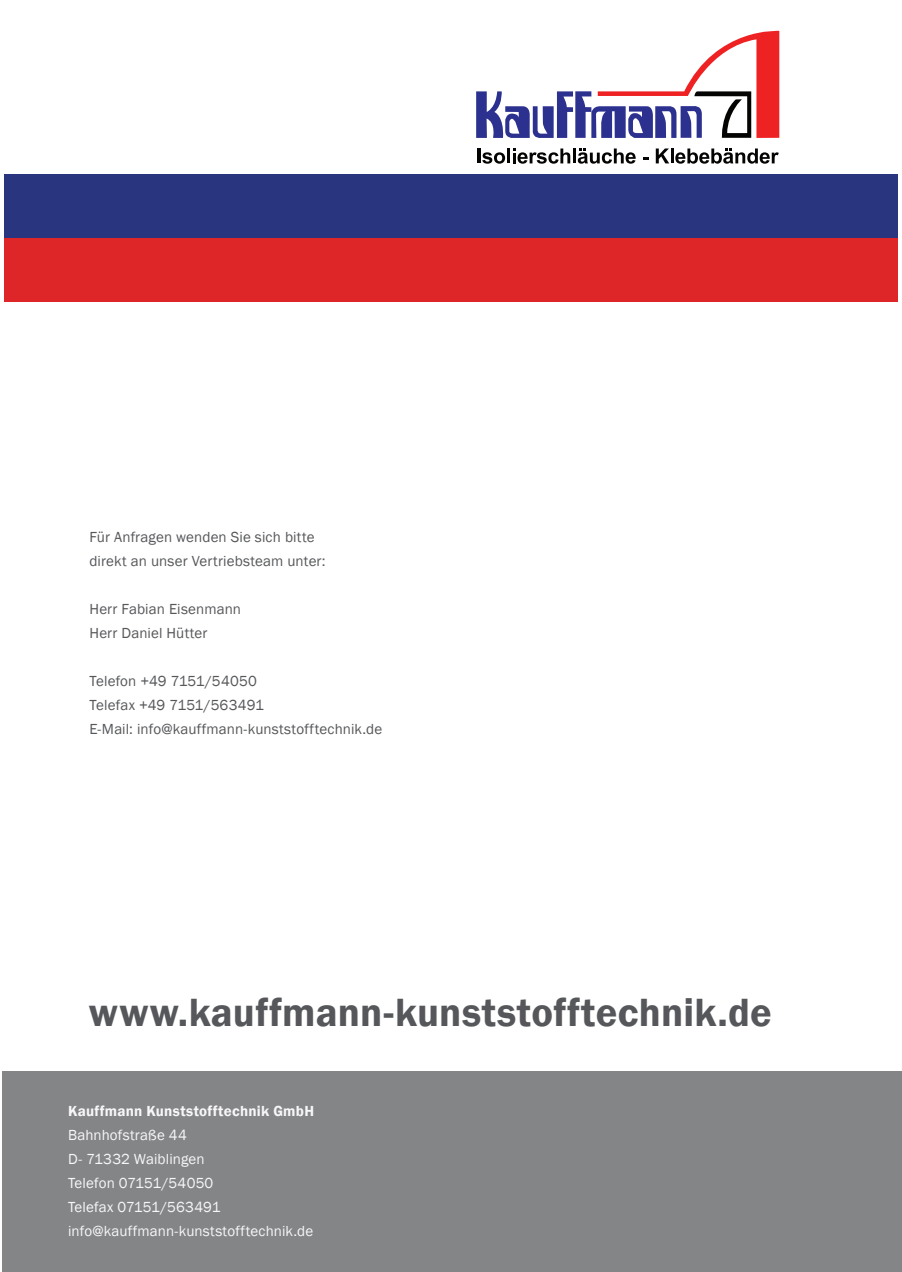
<style>
.page{position:relative;width:902px;height:1272px;background:#fff}
.page>*{position:absolute;margin:0;border:0;box-sizing:border-box;transform-origin:0 0}
.t1{font:600 40.5px "Franklin Gothic";letter-spacing:.005em;color:#55575a}
.t2{font:15px "Franklin Gothic";letter-spacing:.01em;color:#55575a}
.t3{font:15px "Franklin Gothic";letter-spacing:.01em;color:#f7f7f9}
.t4{font:600 15px "Franklin Gothic";letter-spacing:.015em;color:#f7f7f9}
</style>
<div class="page">
<div style="left:4px;top:238px;width:893px;height:64px;background:#de2527"></div>
<div style="left:3px;top:1070px;width:898px;height:201px;background:#848586"></div>
<div style="left:4px;top:174px;width:893px;height:64px;background:#29357e"></div>
<svg style="left:476px;top:30px;width:303px;height:108px"></svg>
<hr style="left:477px;top:148px;width:3px;height:15px;background:#040503">
<svg style="left:482px;top:152px;width:23px;height:12px"></svg>
<hr style="left:507px;top:148px;width:3px;height:15px;background:#040503">
<svg style="left:513px;top:148px;width:122px;height:16px"></svg>
<svg style="left:655px;top:148px;width:14px;height:15px"></svg>
<hr style="left:670px;top:148px;width:3px;height:15px;background:#040503">
<svg style="left:675px;top:148px;width:103px;height:16px"></svg>
<p class="t2" style="left:89px;top:528px;width:227px">Für Anfragen wenden Sie sich bitte</p>
<p class="t2" style="left:89px;top:552px;width:237px">direkt an unser Vertriebsteam unter:</p>
<p class="t2" style="left:89px;top:600px;width:153px">Herr Fabian Eisenmann</p>
<p class="t2" style="left:89px;top:624px;width:119px">Herr Daniel Hütter</p>
<p class="t2" style="left:89px;top:672px;width:169px">Telefon +49 7151/54050</p>
<p class="t2" style="left:89px;top:696px;width:176px">Telefax +49 7151/563491</p>
<p class="t2" style="left:89px;top:720px;width:294px">E-Mail: info@kauffmann-kunststofftechnik.de</p>
<p class="t1" style="left:89px;top:987px;width:684px">www.kauffmann-kunststofftechnik.de</p>
<p class="t4" style="left:68px;top:1101px;width:247px">Kauffmann Kunststofftechnik GmbH</p>
<p class="t3" style="left:68px;top:1125px;width:120px">Bahnhofstraße 44</p>
<p class="t3" style="left:68px;top:1149px;width:138px">D- 71332 Waiblingen</p>
<p class="t3" style="left:68px;top:1173px;width:147px">Telefon 07151/54050</p>
<p class="t3" style="left:68px;top:1197px;width:154px">Telefax 07151/563491</p>
<p class="t3" style="left:68px;top:1221px;width:247px">info@kauffmann-kunststofftechnik.de</p>
</div>
